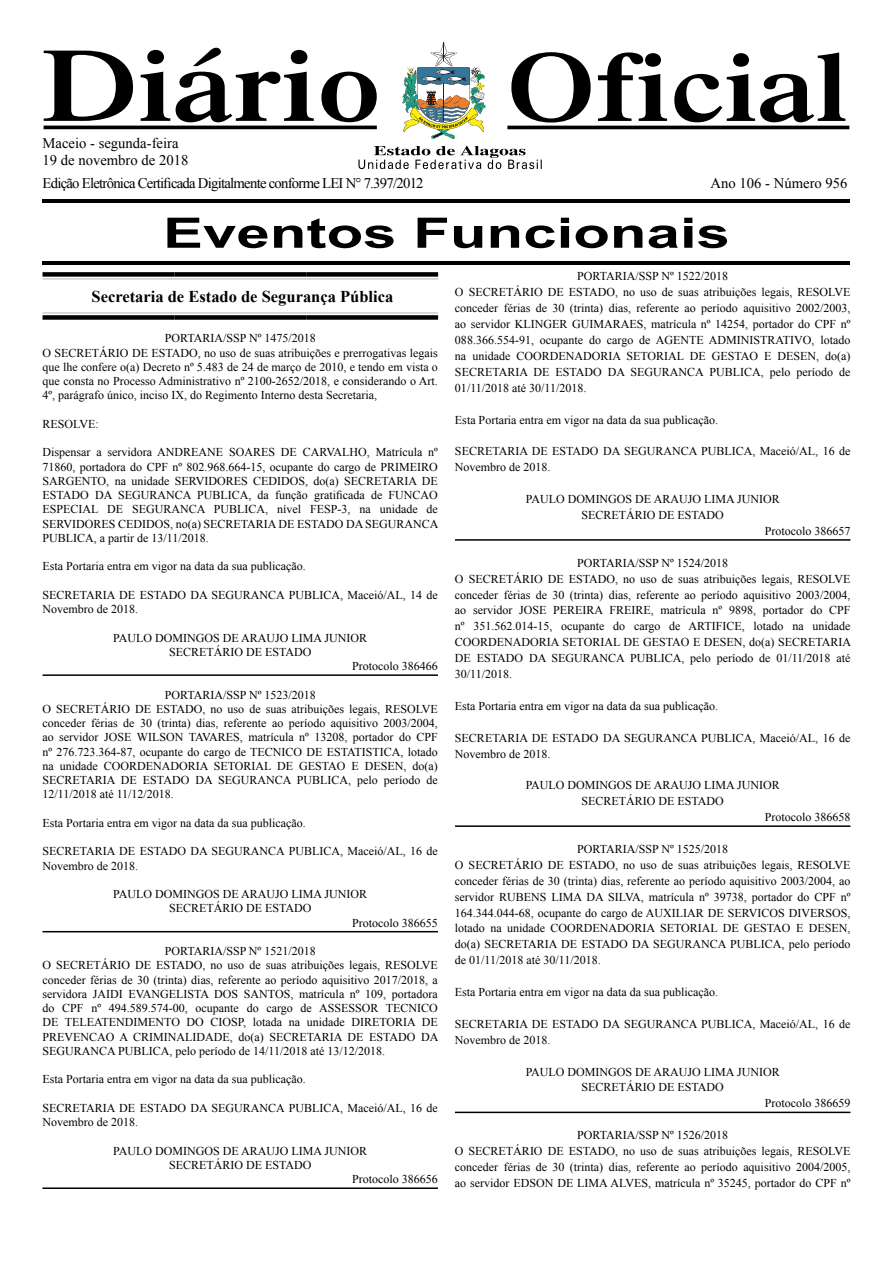
<style>
.page{position:relative;width:893px;height:1263px;background:#fff}
.page>*{position:absolute;margin:0;border:0;box-sizing:border-box;transform-origin:0 0}
.t1{font:700 42px "Arial";color:#000;scale:1.43 1}
.t2{font:700 16.5px "Times New Roman";color:#000}
.t3{font:14.7px "Times New Roman";letter-spacing:-.05em;color:#000}
.t4{font:14.7px/17.5px "Times New Roman";color:#000}
.t5{font:12px/14.2px "Times New Roman";color:#000}
</style>
<div class="page">
<hr style="left:507px;top:126px;width:342px;height:3px;background:#000">
<svg style="left:44px;top:43px;width:801px;height:126px"></svg>
<hr style="left:43px;top:261px;width:807px;height:4px;background:#000">
<hr style="left:43px;top:200px;width:807px;height:3px;background:#000">
<hr style="left:43px;top:674px;width:395px;height:2px;background:#000">
<hr style="left:43px;top:931px;width:395px;height:1px;background:#000">
<hr style="left:43px;top:1187px;width:395px;height:2px;background:#000">
<div style="left:43px;top:272px;width:131px;height:5px;background:#000"></div>
<div style="left:174px;top:272px;width:132px;height:5px;background:#000"></div>
<div style="left:306px;top:272px;width:132px;height:5px;background:#000"></div>
<hr style="left:174px;top:312px;width:132px;height:2px;background:#ccc">
<hr style="left:306px;top:312px;width:132px;height:2px;background:#ccc">
<hr style="left:43px;top:278px;width:131px;height:2px;background:#ccc">
<hr style="left:174px;top:278px;width:132px;height:2px;background:#ccc">
<hr style="left:306px;top:278px;width:132px;height:2px;background:#ccc">
<hr style="left:43px;top:312px;width:131px;height:2px;background:#ccc">
<div style="left:43px;top:315px;width:131px;height:5px;background:#000"></div>
<div style="left:174px;top:315px;width:132px;height:5px;background:#000"></div>
<div style="left:306px;top:315px;width:132px;height:5px;background:#000"></div>
<hr style="left:455px;top:539px;width:395px;height:2px;background:#000">
<hr style="left:455px;top:825px;width:395px;height:2px;background:#000">
<hr style="left:455px;top:1111px;width:395px;height:2px;background:#000">
<p class="t4" style="left:43px;top:134px;width:147px">Maceio - segunda-feira<br>19 de novembro de 2018</p>
<p class="t3" style="left:43px;top:173px;width:383px">Edição Eletrônica Certificada Digitalmente conforme LEI N° 7.397/2012</p>
<p class="t4" style="left:711px;top:174px;width:138px">Ano 106 - Número 956</p>
<h1 class="t1" style="left:163px;top:205px;width:398px">Eventos Funcionais</h1>
<h2 class="t2" style="left:92px;top:285px;width:303px">Secretaria de Estado de Segurança Pública</h2>
<p class="t5" style="left:43px;top:331px;width:397px;text-indent:122px">PORTARIA/SSP Nº 1475/2018<br>O SECRETÁRIO DE ESTADO, no uso de suas atribuições e prerrogativas legais que lhe confere o(a) Decreto nº 5.483 de 24 de março de 2010, e tendo em vista o que consta no Processo Administrativo nº 2100-2652/2018, e considerando o Art.<br>4º, parágrafo único, inciso IX, do Regimento Interno desta Secretaria,</p>
<p class="t5" style="left:43px;top:416px;width:58px">RESOLVE:</p>
<p class="t5" style="left:43px;top:445px;width:398px;text-align:justify">Dispensar a servidora ANDREANE SOARES DE CARVALHO, Matrícula nº 71860, portadora do CPF nº 802.968.664-15, ocupante do cargo de PRIMEIRO SARGENTO, na unidade SERVIDORES CEDIDOS, do(a) SECRETARIA DE ESTADO DA SEGURANCA PUBLICA, da função gratificada de FUNCAO ESPECIAL DE SEGURANCA PUBLICA, nível FESP-3, na unidade de SERVIDORES CEDIDOS, no(a) SECRETARIA DE ESTADO DA SEGURANCA PUBLICA, a partir de 13/11/2018.</p>
<p class="t5" style="left:43px;top:559px;width:265px">Esta Portaria entra em vigor na data da sua publicação.</p>
<p class="t5" style="left:43px;top:587px;width:397px">SECRETARIA DE ESTADO DA SEGURANCA PUBLICA, Maceió/AL, 14 de<br>Novembro de 2018.</p>
<p class="t5" style="left:113px;top:630px;width:255px">PAULO DOMINGOS DE ARAUJO LIMA JUNIOR</p>
<p class="t5" style="left:169px;top:644px;width:144px">SECRETÁRIO DE ESTADO</p>
<p class="t5" style="left:352px;top:659px;width:87px">Protocolo 386466</p>
<p class="t5" style="left:43px;top:687px;width:397px;text-indent:122px">PORTARIA/SSP Nº 1523/2018<br>O SECRETÁRIO DE ESTADO, no uso de suas atribuições legais, RESOLVE conceder férias de 30 (trinta) dias, referente ao período aquisitivo 2003/2004, ao servidor JOSE WILSON TAVARES, matrícula nº 13208, portador do CPF nº 276.723.364-87, ocupante do cargo de TECNICO DE ESTATISTICA, lotado na unidade COORDENADORIA SETORIAL DE GESTAO E DESEN, do(a)<br>SECRETARIA DE ESTADO DA SEGURANCA PUBLICA, pelo período de 12/11/2018 até 11/12/2018.</p>
<p class="t5" style="left:43px;top:815px;width:265px">Esta Portaria entra em vigor na data da sua publicação.</p>
<p class="t5" style="left:43px;top:844px;width:397px">SECRETARIA DE ESTADO DA SEGURANCA PUBLICA, Maceió/AL, 16 de<br>Novembro de 2018.</p>
<p class="t5" style="left:113px;top:887px;width:255px">PAULO DOMINGOS DE ARAUJO LIMA JUNIOR</p>
<p class="t5" style="left:169px;top:901px;width:144px">SECRETÁRIO DE ESTADO</p>
<p class="t5" style="left:352px;top:915px;width:87px">Protocolo 386655</p>
<p class="t5" style="left:42px;top:944px;width:398px;text-indent:122px">PORTARIA/SSP Nº 1521/2018<br>O SECRETÁRIO DE ESTADO, no uso de suas atribuições legais, RESOLVE conceder férias de 30 (trinta) dias, referente ao período aquisitivo 2017/2018, a servidora JAIDI EVANGELISTA DOS SANTOS, matrícula nº 109, portadora do CPF nº 494.589.574-00, ocupante do cargo de ASSESSOR TECNICO DE TELEATENDIMENTO DO CIOSP, lotada na unidade DIRETORIA DE PREVENCAO A CRIMINALIDADE, do(a) SECRETARIA DE ESTADO DA SEGURANCA PUBLICA, pelo período de 14/11/2018 até 13/12/2018.</p>
<p class="t5" style="left:42px;top:1072px;width:265px">Esta Portaria entra em vigor na data da sua publicação.</p>
<p class="t5" style="left:42px;top:1100px;width:397px">SECRETARIA DE ESTADO DA SEGURANCA PUBLICA, Maceió/AL, 16 de<br>Novembro de 2018.</p>
<p class="t5" style="left:113px;top:1143px;width:255px">PAULO DOMINGOS DE ARAUJO LIMA JUNIOR</p>
<p class="t5" style="left:169px;top:1157px;width:144px">SECRETÁRIO DE ESTADO</p>
<p class="t5" style="left:352px;top:1172px;width:87px">Protocolo 386656</p>
<p class="t5" style="left:455px;top:268px;width:397px;line-height:15.9px;text-indent:122px">PORTARIA/SSP Nº 1522/2018<br>O SECRETÁRIO DE ESTADO, no uso de suas atribuições legais, RESOLVE conceder férias de 30 (trinta) dias, referente ao período aquisitivo 2002/2003, ao servidor KLINGER GUIMARAES, matrícula nº 14254, portador do CPF nº 088.366.554-91, ocupante do cargo de AGENTE ADMINISTRATIVO, lotado na unidade COORDENADORIA SETORIAL DE GESTAO E DESEN, do(a)<br>SECRETARIA DE ESTADO DA SEGURANCA PUBLICA, pelo período de 01/11/2018 até 30/11/2018.</p>
<p class="t5" style="left:455px;top:412px;width:265px">Esta Portaria entra em vigor na data da sua publicação.</p>
<p class="t5" style="left:455px;top:443px;width:397px;line-height:15.9px">SECRETARIA DE ESTADO DA SEGURANCA PUBLICA, Maceió/AL, 16 de<br>Novembro de 2018.</p>
<p class="t5" style="left:526px;top:492px;width:255px">PAULO DOMINGOS DE ARAUJO LIMA JUNIOR</p>
<p class="t5" style="left:581px;top:508px;width:144px">SECRETÁRIO DE ESTADO</p>
<p class="t5" style="left:765px;top:524px;width:87px">Protocolo 386657</p>
<p class="t5" style="left:455px;top:554px;width:398px;line-height:15.9px;text-indent:122px">PORTARIA/SSP Nº 1524/2018<br>O SECRETÁRIO DE ESTADO, no uso de suas atribuições legais, RESOLVE conceder férias de 30 (trinta) dias, referente ao período aquisitivo 2003/2004, ao servidor JOSE PEREIRA FREIRE, matrícula nº 9898, portador do CPF nº 351.562.014-15, ocupante do cargo de ARTIFICE, lotado na unidade COORDENADORIA SETORIAL DE GESTAO E DESEN, do(a) SECRETARIA DE ESTADO DA SEGURANCA PUBLICA, pelo período de 01/11/2018 até 30/11/2018.</p>
<p class="t5" style="left:455px;top:698px;width:265px">Esta Portaria entra em vigor na data da sua publicação.</p>
<p class="t5" style="left:455px;top:729px;width:397px;line-height:15.9px">SECRETARIA DE ESTADO DA SEGURANCA PUBLICA, Maceió/AL, 16 de<br>Novembro de 2018.</p>
<p class="t5" style="left:526px;top:778px;width:255px">PAULO DOMINGOS DE ARAUJO LIMA JUNIOR</p>
<p class="t5" style="left:581px;top:794px;width:144px">SECRETÁRIO DE ESTADO</p>
<p class="t5" style="left:765px;top:810px;width:87px">Protocolo 386658</p>
<p class="t5" style="left:455px;top:841px;width:397px;line-height:15.9px;text-indent:122px">PORTARIA/SSP Nº 1525/2018<br>O SECRETÁRIO DE ESTADO, no uso de suas atribuições legais, RESOLVE conceder férias de 30 (trinta) dias, referente ao período aquisitivo 2003/2004, ao servidor RUBENS LIMA DA SILVA, matrícula nº 39738, portador do CPF nº 164.344.044-68, ocupante do cargo de AUXILIAR DE SERVICOS DIVERSOS, lotado na unidade COORDENADORIA SETORIAL DE GESTAO E DESEN, do(a) SECRETARIA DE ESTADO DA SEGURANCA PUBLICA, pelo período de 01/11/2018 até 30/11/2018.</p>
<p class="t5" style="left:455px;top:985px;width:265px">Esta Portaria entra em vigor na data da sua publicação.</p>
<p class="t5" style="left:455px;top:1016px;width:397px;line-height:15.9px">SECRETARIA DE ESTADO DA SEGURANCA PUBLICA, Maceió/AL, 16 de<br>Novembro de 2018.</p>
<p class="t5" style="left:526px;top:1064px;width:255px">PAULO DOMINGOS DE ARAUJO LIMA JUNIOR</p>
<p class="t5" style="left:581px;top:1080px;width:144px">SECRETÁRIO DE ESTADO</p>
<p class="t5" style="left:765px;top:1096px;width:87px">Protocolo 386659</p>
<p class="t5" style="left:455px;top:1127px;width:397px;line-height:15.9px;text-align:center">PORTARIA/SSP Nº 1526/2018<br>O SECRETÁRIO DE ESTADO, no uso de suas atribuições legais, RESOLVE conceder férias de 30 (trinta) dias, referente ao período aquisitivo 2004/2005, ao servidor EDSON DE LIMA ALVES, matrícula nº 35245, portador do CPF nº</p>
</div>
